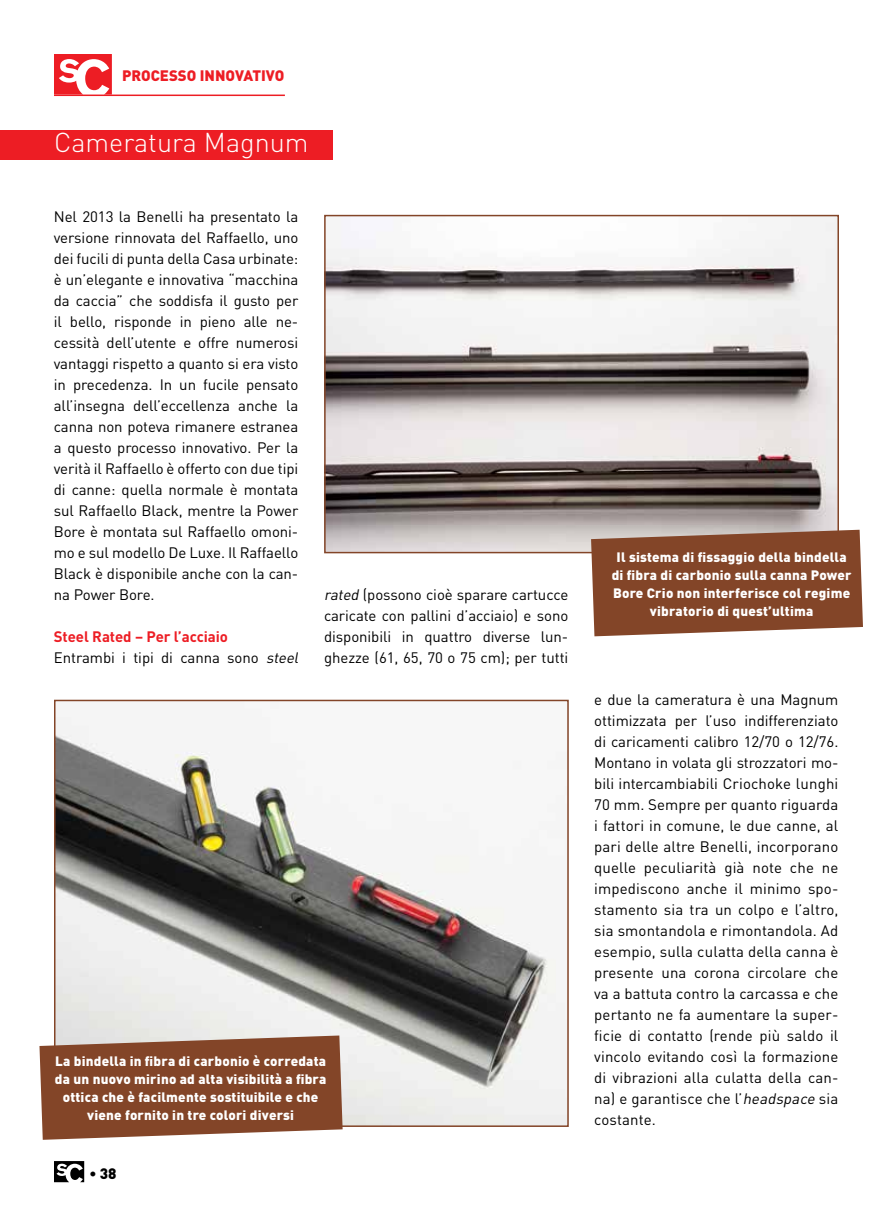
<style>
.page{position:relative;width:893px;height:1212px;background:#fff}
.page>*{position:absolute;margin:0;border:0;box-sizing:border-box;transform-origin:0 0}
.t1{font:300 27px "DIN";color:#fff}
.t2{font:15px/21px "DIN";letter-spacing:-.005em;color:#000;text-align:justify}
.t3{font:900 15px "DIN";color:#ed1d24}
.t4{font:900 15px "DIN";color:#000}
.t5{font:900 13.5px/18px "DIN";letter-spacing:.015em;color:#fff;text-align:center}
.s1{font-weight:700;color:#ed1d24}
.s2{font-style:italic}
</style>
<div class="page">
<svg style="left:54px;top:1161px;width:30px;height:21px"></svg>
<svg style="left:54px;top:54px;width:58px;height:41px"></svg>
<hr style="left:54px;top:95px;width:231px;height:1px;background:#ed1d24">
<div style="left:0;top:130px;width:332px;height:30px;background:#ed1d24"></div>
<img style="left:327px;top:218px;width:509px;height:332px">
<div style="left:324px;top:215px;width:515px;height:338px;border:2px solid #834528"></div>
<img style="left:57px;top:717px;width:509px;height:407px">
<div style="left:54px;top:700px;width:515px;height:427px;border:2px solid #834528"></div>
<svg style="left:591px;top:530px;width:272px;height:106px;background:#8c5439"></svg>
<svg style="left:39px;top:1035px;width:304px;height:105px;background:#90593f"></svg>
<p class="t3" style="left:122px;top:65px;width:164px">Processo innovativo</p>
<h1 class="t1" style="left:54px;top:126px;width:256px">Cameratura Magnum</h1>
<p class="t2" style="left:54px;top:206px;width:246px">Nel 2013 la Benelli ha presentato la versione rinnovata del Raffaello, uno dei fucili di punta della Casa urbinate: è un’elegante e innovativa “macchina da caccia” che soddisfa il gusto per il bello, risponde in pieno alle ne&shy;cessità dell’utente e offre numerosi vantaggi rispetto a quanto si era visto in precedenza. In un fucile pensato all’insegna dell’eccellenza anche la canna non poteva rimanere estranea a questo processo innovativo. Per la verità il Raffaello è offerto con due tipi di canne: quella normale è montata sul Raffaello Black, mentre la Power Bore è montata sul Raffaello omoni&shy;mo e sul modello De Luxe. Il Raffaello Black è disponibile anche con la can&shy;na Power Bore.</p>
<p class="t2" style="left:54px;top:626px;width:249px"><span class="s1">Steel Rated – Per l’acciaio<br></span>Entrambi i tipi di canna sono <span class="s2">steel</span></p>
<p class="t2" style="left:324px;top:584px;width:246px"><span class="s2">rated</span> (possono cioè sparare cartucce caricate con pallini d’acciaio) e sono disponibili in quattro diverse lun&shy;ghezze (61, 65, 70 o 75 cm); per tutti</p>
<p class="t5" style="left:55px;top:1051px;width:273px">La bindella in fibra di carbonio è corredata da un nuovo mirino ad alta visibilità a fibra ottica che è facilmente sostituibile e che viene fornito in tre colori diversi</p>
<p class="t4" style="left:90px;top:1163px;width:29px">• 38</p>
<p class="t5" style="left:612px;top:547px;width:241px">Il sistema di fissaggio della bindella di fibra di carbonio sulla canna Power Bore Crio non interferisce col regime vibratorio di quest’ultima</p>
<p class="t2" style="left:594px;top:689px;width:246px">e due la cameratura è una Magnum ottimizzata per l’uso indifferenziato di caricamenti calibro 12/70 o 12/76.<br>Montano in volata gli strozzatori mo&shy;bili intercambiabili Criochoke lunghi 70 mm. Sempre per quanto riguarda i fattori in comune, le due canne, al pari delle altre Benelli, incorporano quelle peculiarità già note che ne impediscono anche il minimo spo&shy;stamento sia tra un colpo e l’altro, sia smontandola e rimontandola. Ad esempio, sulla culatta della canna è presente una corona circolare che va a battuta contro la carcassa e che pertanto ne fa aumentare la super&shy;ficie di contatto (rende più saldo il vincolo evitando così la formazione di vibrazioni alla culatta della can&shy;na) e garantisce che l’<span class="s2">headspace</span> sia costante.</p>
</div>
